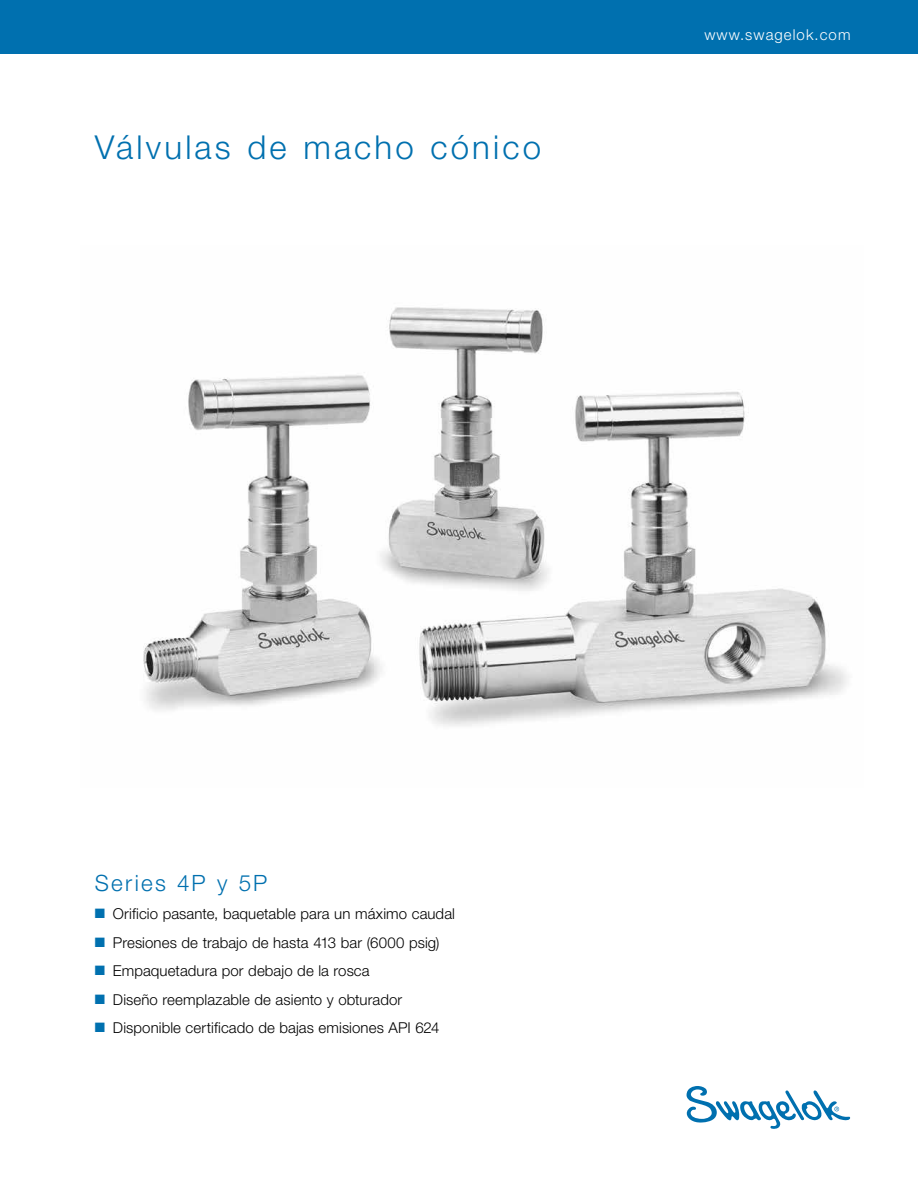
<style>
.page{position:relative;width:918px;height:1188px;background:#fff}
.page>*{position:absolute;margin:0;border:0;box-sizing:border-box;transform-origin:0 0}
.t1{font:300 33px "Helvetica Neue LT Std";letter-spacing:.095em;color:#0070af}
.series{font:300 22.5px "Helvetica Neue LT Std";letter-spacing:.1em;color:#0070af}
.bullets{font:300 15px "Helvetica Neue LT Std";letter-spacing:.005em;color:#000}
.t2{font:300 15px "Helvetica Neue LT Std";letter-spacing:.07em;color:#fff}
.s1{color:#0070af}
</style>
<div class="page">
<img style="left:143px;top:307px;width:704px;height:419px">
<svg style="left:687px;top:1086px;width:163px;height:43px"></svg>
<div style="left:0;top:0;width:918px;height:54px;background:#0070af"></div>
<p class="t1" style="left:95px;top:127px;width:448px">Válvulas de macho cónico</p>
<p class="t2" style="left:704px;top:26px;width:148px">www.swagelok.com</p>
<p class="series" style="left:95px;top:869px;width:174px">Series 4P y 5P</p>
<p class="bullets" style="left:95px;top:905px;width:362px"><span class="s1">■</span> Orificio pasante, baquetable para un máximo caudal</p>
<p class="bullets" style="left:95px;top:933px;width:346px"><span class="s1">■</span> Presiones de trabajo de hasta 413 bar (6000 psig)</p>
<p class="bullets" style="left:95px;top:962px;width:276px"><span class="s1">■</span> Empaquetadura por debajo de la rosca</p>
<p class="bullets" style="left:95px;top:990px;width:309px"><span class="s1">■</span> Diseño reemplazable de asiento y obturador</p>
<p class="bullets" style="left:95px;top:1019px;width:346px"><span class="s1">■</span> Disponible certificado de bajas emisiones API 624</p>
</div>
